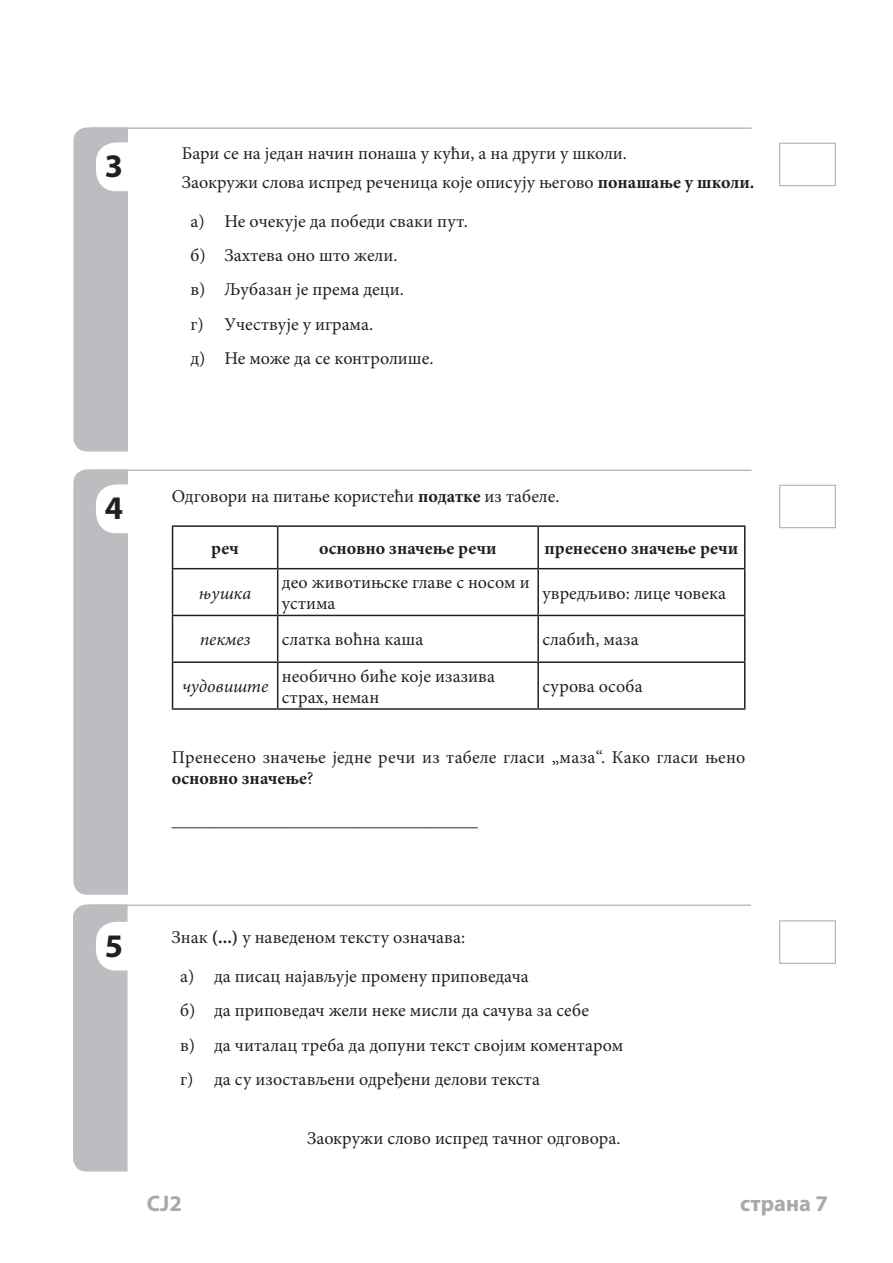
<style>
.page{position:relative;width:893px;height:1263px;background:#fff}
.page>*{position:absolute;margin:0;border:0;box-sizing:border-box;transform-origin:0 0}
.t1{font:700 33px "Myriad Pro";color:#231f20}
.t2{font:700 22.5px "Myriad Pro";color:#a8a9ad}
.t3{font:18px/34.3px "Minion Pro";color:#231f20}
.t4{font:700 18px "Minion Pro";color:#231f20}
.t5{font:italic 18px "Minion Pro";color:#231f20}
.s1{font-weight:700}
</style>
<div class="page">
<div style="left:73px;top:127px;width:54px;height:324px;background:#bcbdc0"></div>
<div style="left:73px;top:469px;width:54px;height:426px;background:#bcbdc0"></div>
<hr style="left:91px;top:127px;width:660px;height:2px;background:#bcbdc0">
<hr style="left:91px;top:469px;width:660px;height:2px;background:#bcbdc0">
<div style="left:73px;top:904px;width:54px;height:267px;background:#bcbdc0"></div>
<hr style="left:90px;top:904px;width:661px;height:2px;background:#bcbdc0">
<div style="left:779px;top:485px;width:57px;height:43px;border:1px solid #a8a9ad"></div>
<hr style="left:172px;top:525px;width:106px;height:2px;background:#231f20">
<hr style="left:172px;top:527px;width:1px;height:41px;background:#231f20">
<hr style="left:278px;top:525px;width:260px;height:2px;background:#231f20">
<hr style="left:277px;top:527px;width:1px;height:41px;background:#231f20">
<hr style="left:538px;top:525px;width:207px;height:2px;background:#231f20">
<hr style="left:537px;top:527px;width:2px;height:41px;background:#231f20">
<hr style="left:744px;top:527px;width:1px;height:41px;background:#231f20">
<hr style="left:172px;top:568px;width:106px;height:1px;background:#231f20">
<hr style="left:172px;top:569px;width:1px;height:46px;background:#231f20">
<hr style="left:278px;top:568px;width:260px;height:1px;background:#231f20">
<hr style="left:277px;top:569px;width:1px;height:46px;background:#231f20">
<hr style="left:538px;top:568px;width:207px;height:1px;background:#231f20">
<hr style="left:537px;top:569px;width:2px;height:46px;background:#231f20">
<hr style="left:744px;top:569px;width:1px;height:46px;background:#231f20">
<hr style="left:172px;top:615px;width:106px;height:1px;background:#231f20">
<hr style="left:172px;top:616px;width:1px;height:45px;background:#231f20">
<hr style="left:278px;top:615px;width:260px;height:1px;background:#231f20">
<hr style="left:277px;top:616px;width:1px;height:45px;background:#231f20">
<hr style="left:538px;top:615px;width:207px;height:1px;background:#231f20">
<hr style="left:537px;top:616px;width:2px;height:45px;background:#231f20">
<hr style="left:744px;top:616px;width:1px;height:45px;background:#231f20">
<hr style="left:172px;top:661px;width:106px;height:2px;background:#231f20">
<hr style="left:172px;top:663px;width:1px;height:45px;background:#231f20">
<hr style="left:278px;top:661px;width:260px;height:2px;background:#231f20">
<hr style="left:277px;top:663px;width:1px;height:45px;background:#231f20">
<hr style="left:538px;top:661px;width:207px;height:2px;background:#231f20">
<hr style="left:537px;top:663px;width:2px;height:45px;background:#231f20">
<hr style="left:744px;top:663px;width:1px;height:45px;background:#231f20">
<hr style="left:172px;top:708px;width:106px;height:2px;background:#231f20">
<hr style="left:278px;top:708px;width:260px;height:2px;background:#231f20">
<hr style="left:538px;top:708px;width:207px;height:2px;background:#231f20">
<div style="left:779px;top:143px;width:57px;height:43px;border:1px solid #a8a9ad"></div>
<div style="left:779px;top:920px;width:57px;height:44px;border:1px solid #a8a9ad"></div>
<div style="left:96px;top:142px;width:63px;height:49px;background:#fff;border-radius:20px"></div>
<div style="left:96px;top:484px;width:63px;height:49px;background:#fff;border-radius:20px"></div>
<div style="left:96px;top:922px;width:63px;height:48px;background:#fff;border-radius:20px"></div>
<h1 class="t1" style="left:105px;top:148px;width:20px">3</h1>
<p class="t3" style="left:182px;top:138px;width:574px;line-height:29.5px">Бари се на један начин понаша у кући, а на други у школи.<br>Заокружи слова испред реченица које описују његово <span class="s1">понашање у школи.</span></p>
<p class="t3" style="left:190px;top:204px;width:279px">а) Не очекује да победи сваки пут. б) Захтева оно што жели.<br>в) Љубазан је према деци.<br>г) Учествује у играма.<br>д) Не може да се контролише.</p>
<h1 class="t1" style="left:105px;top:490px;width:20px">4</h1>
<p class="t3" style="left:172px;top:480px;width:389px">Одговори на питање користећи <span class="s1">податке</span> из табеле.</p>
<p class="t4" style="left:211px;top:535px;width:29px">реч</p>
<p class="t4" style="left:319px;top:535px;width:179px">основно значење речи</p>
<p class="t4" style="left:545px;top:535px;width:195px">пренесено значење речи</p>
<p class="t5" style="left:199px;top:580px;width:54px">њушка</p>
<p class="t3" style="left:282px;top:572px;width:249px;line-height:21px">део животињске главе с носом и устима</p>
<p class="t3" style="left:542px;top:576px;width:185px">увредљиво: лице човека</p>
<p class="t5" style="left:200px;top:627px;width:52px">пекмез</p>
<p class="t3" style="left:282px;top:622px;width:143px">слатка воћна каша</p>
<p class="t3" style="left:542px;top:622px;width:98px">слабић, маза</p>
<p class="t5" style="left:182px;top:674px;width:88px">чудовиште</p>
<p class="t3" style="left:282px;top:665px;width:215px;line-height:21px">необично биће које изазива страх, неман</p>
<p class="t3" style="left:542px;top:669px;width:102px">сурова особа</p>
<p class="t3" style="left:172px;top:747px;width:575px;line-height:21px">Пренесено значење једне речи из табеле гласи „маза“. Како гласи њено <span class="s1">основно значење</span>?</p>
<p class="t3" style="left:172px;top:803px;width:307px">__________________________________</p>
<h1 class="t1" style="left:105px;top:927px;width:20px">5</h1>
<p class="t3" style="left:180px;top:918px;width:350px;line-height:38.5px;text-indent:-8px">Знак <span class="s1">(...)</span> у наведеном тексту означава:<br>a) да писац најављује промену приповедача</p>
<p class="t3" style="left:180px;top:993px;width:445px">б) да приповедач жели неке мисли да сачува за себе<br>в) да читалац треба да допуни текст својим коментаром г) да су изостављени одређени делови текста</p>
<p class="t3" style="left:307px;top:1121px;width:315px">Заокружи слово испред тачног одговора.</p>
<p class="t2" style="left:147px;top:1191px;width:37px">СЈ2</p>
<p class="t2" style="left:740px;top:1191px;width:89px">страна 7</p>
</div>
